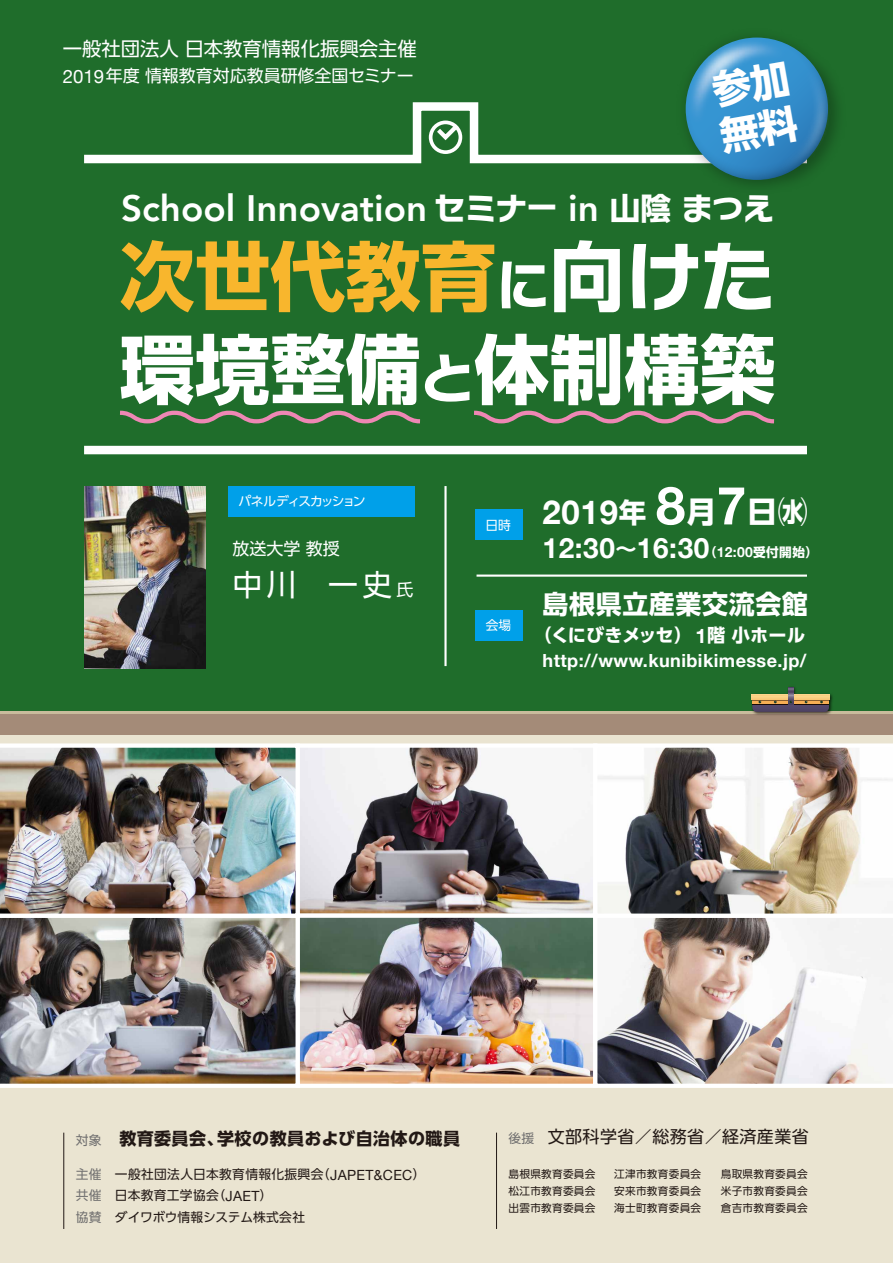
<style>
.page{position:relative;width:893px;height:1263px;background:#fff}
.page>*{position:absolute;margin:0;border:0;box-sizing:border-box;transform-origin:0 0}
.t1{font:700 75.3px/93px "UD Shin Go Pro";color:#fff}
.t2{font:700 39px/46.2px "UD Shin Go Pro";color:#fff}
.t3{font:800 36.75px "Avenir";color:#fff}
.t4{font:700 32.85px "Helvetica Neue";color:#fff}
.t5{font:29.7px "UD Shin Go Pro";color:#fff}
.t6{font:700 27.9px "Helvetica Neue";letter-spacing:.025em;color:#fff}
.t7{font:700 25.95px "UD Shin Go Pro";letter-spacing:.025em;color:#fff}
.t8{font:19.35px "UD Shin Go Pro";color:#fff}
.t9{font:700 18.15px "Helvetica Neue";letter-spacing:.025em;color:#fff}
.t10{font:700 18.15px "UD Shin Go Pro";letter-spacing:.01em;color:#fff}
.t11{font:16.95px "UD Shin Go Pro";color:#fff}
.t12{font:700 16.95px "UD Shin Go Pro";letter-spacing:.025em;color:#221815}
.t13{font:16.95px "UD Shin Go Pro";letter-spacing:.025em;color:#221815}
.t14{font:12.75px/21.3px "UD Shin Go Pro";letter-spacing:.025em;color:#221815}
.t15{font:12.75px "UD Shin Go Pro";letter-spacing:-.125em;color:#fff}
.t16{font:12.75px "UD Shin Go Pro";letter-spacing:-.09em;color:#fff}
.t17{font:10.65px/17px "UD Shin Go Pro";letter-spacing:.025em;color:#221815;text-align:justify}
.s1{font-family:"Helvetica Neue";font-size:18.6px}
.s2{font-family:"Typelabo N";font-weight:700;font-size:30.6px}
.s3{font-family:"UD Shin Go Pro";font-weight:700;font-size:30.6px}
.s4{color:#f8b62d}
.s5{font-family:"Typelabo N";font-size:53.1px}
.s6{font-family:"Typelabo N"}
.s7{font-size:16.95px}
.s8{font-family:"UD Shin Go Pro";font-size:27.45px}
.s9{font-size:52.65px}
.s10{font-family:"UD Shin Go Pro";font-size:29.85px}
.s11{font-family:"UD Shin Go Pro";font-size:21.15px}
.s12{font-family:"UD Shin Go Pro";font-size:12.75px}
.s13{font-size:13.95px}
.s14{font-family:"Helvetica Neue";font-size:19.95px}
.s15{font-weight:400;font-size:12.75px;color:#727171}
.s16{color:#727171}
.s17{font-family:"Helvetica Neue";font-size:14.1px}
.s18{font-size:12.75px;color:#727171}
</style>
<div class="page">
<div style="left:0;top:730px;width:893px;height:533px;background:#eae4d1"></div>
<div style="left:0;top:0;width:893px;height:728px;background:#1f6d2b"></div>
<div style="left:0;top:714px;width:893px;height:20px;background:#a48b78"></div>
<hr style="left:0;top:711px;width:893px;height:3px;background:#c9bc9c">
<div style="left:84px;top:446px;width:723px;height:8px;background:#fff"></div>
<svg style="left:84px;top:102px;width:557px;height:62px"></svg>
<div style="left:429px;top:121px;width:33px;height:33px;border:4px solid #fff;border-radius:50%"></div>
<svg style="left:432px;top:121px;width:29px;height:22px"></svg>
<svg style="left:120px;top:410px;width:301px;height:14px"></svg>
<svg style="left:474px;top:410px;width:301px;height:14px"></svg>
<img style="left:301px;top:748px;width:291px;height:335px">
<div style="left:296px;top:743px;width:301px;height:175px;border:4px solid #fff"></div>
<div style="left:296px;top:913px;width:301px;height:175px;border:4px solid #fff"></div>
<img style="left:0;top:918px;width:300px;height:170px">
<svg style="left:593px;top:918px;width:300px;height:170px;background:#cac2c0"></svg>
<img style="left:641px;top:44px;width:85px;height:134px">
<img style="left:726px;top:37px;width:112px;height:149px">
<img style="left:593px;top:743px;width:300px;height:175px">
<img style="left:0;top:743px;width:300px;height:175px">
<img style="left:84px;top:486px;width:121px;height:182px">
<div style="left:228px;top:486px;width:187px;height:30px;background:#00a0e9"></div>
<div style="left:475px;top:509px;width:47px;height:30px;background:#00a0e9"></div>
<div style="left:475px;top:610px;width:47px;height:30px;background:#00a0e9"></div>
<hr style="left:444px;top:486px;width:3px;height:180px;background:#fff">
<hr style="left:476px;top:574px;width:331px;height:3px;background:#fff">
<hr style="left:496px;top:1133px;width:1px;height:96px;background:#221815">
<hr style="left:64px;top:1133px;width:1px;height:96px;background:#221815">
<img style="left:751px;top:686px;width:82px;height:29px">
<hr style="left:752px;top:696px;width:78px;height:4px;background:#facb7c">
<hr style="left:752px;top:696px;width:78px;height:1px;background:#fff">
<hr style="left:752px;top:694px;width:78px;height:2px;background:#fbce8c">
<svg style="left:788px;top:687px;width:5px;height:9px"></svg>
<svg style="left:752px;top:696px;width:77px;height:16px"></svg>
<h3 class="t8" style="left:63px;top:33px;width:356px">一般社団法人日本教育情報化振興会主催</h3>
<h3 class="t11" style="left:63px;top:62px;width:352px"><span class="s1">2019</span>年度情報教育対応教員研修全国セミナー</h3>
<h2 class="t2" style="left:708px;top:67px;width:80px;rotate:-10deg">参加無料</h2>
<h3 class="t3" style="left:121px;top:180px;width:654px">School Innovation <span class="s2">セミナー</span> in <span class="s3">山陰</span><span class="s2">まつえ</span></h3>
<h1 class="t1" style="left:120px;top:228px;width:657px"><span class="s4">次世代教育</span><span class="s5">に</span>向<span class="s6">けた</span>環境整備<span class="s5">と</span>体制構築</h1>
<p class="t15" style="left:238px;top:491px;width:129px">パネルディスカッション</p>
<h3 class="t11" style="left:232px;top:535px;width:109px">放送大学教授</h3>
<h3 class="t5" style="left:232px;top:561px;width:183px">中川 一史<span class="s7">氏</span></h3>
<p class="t16" style="left:485px;top:514px;width:27px">日時</p>
<p class="t16" style="left:486px;top:615px;width:27px">会場</p>
<h3 class="t4" style="left:542px;top:486px;width:267px">2019<span class="s8">年</span> <span class="s9">8</span><span class="s10">月</span><span class="s9">7</span><span class="s10">日㈬</span></h3>
<h3 class="t6" style="left:542px;top:526px;width:277px">12:30<span class="s11">～</span>16:30<span class="s12">（</span><span class="s13">12:00</span><span class="s12">受付開始）</span></h3>
<h3 class="t7" style="left:542px;top:583px;width:267px">島根県立産業交流会館</h3>
<h3 class="t10" style="left:533px;top:620px;width:273px">（くにびきメッセ） <span class="s14">1</span>階小ホール</h3>
<h3 class="t9" style="left:542px;top:646px;width:266px">http://www.kunibikimesse.jp/</h3>
<h3 class="t12" style="left:76px;top:1124px;width:386px"><span class="s15">対象</span>　教育委員会、学校の教員および自治体の職員</h3>
<p class="t14" style="left:76px;top:1163px;width:351px"><span class="s16">主催</span>　一般社団法人日本教育情報化振興会（<span class="s17">JAPET&amp;CEC</span>）<span class="s16">共催</span>　日本教育工学協会（<span class="s17">JAET</span>）<br><span class="s16">協賛</span>　ダイワボウ情報システム株式会社</p>
<h3 class="t13" style="left:508px;top:1123px;width:302px"><span class="s18">後援</span> 文部科学省／総務省／経済産業省</h3>
<p class="t17" style="left:508px;top:1165px;width:88px">島根県教育委員会松江市教育委員会出雲市教育委員会</p>
<p class="t17" style="left:614px;top:1165px;width:88px">江津市教育委員会安来市教育委員会海士町教育委員会</p>
<p class="t17" style="left:721px;top:1165px;width:88px">鳥取県教育委員会米子市教育委員会倉吉市教育委員会</p>
</div>
